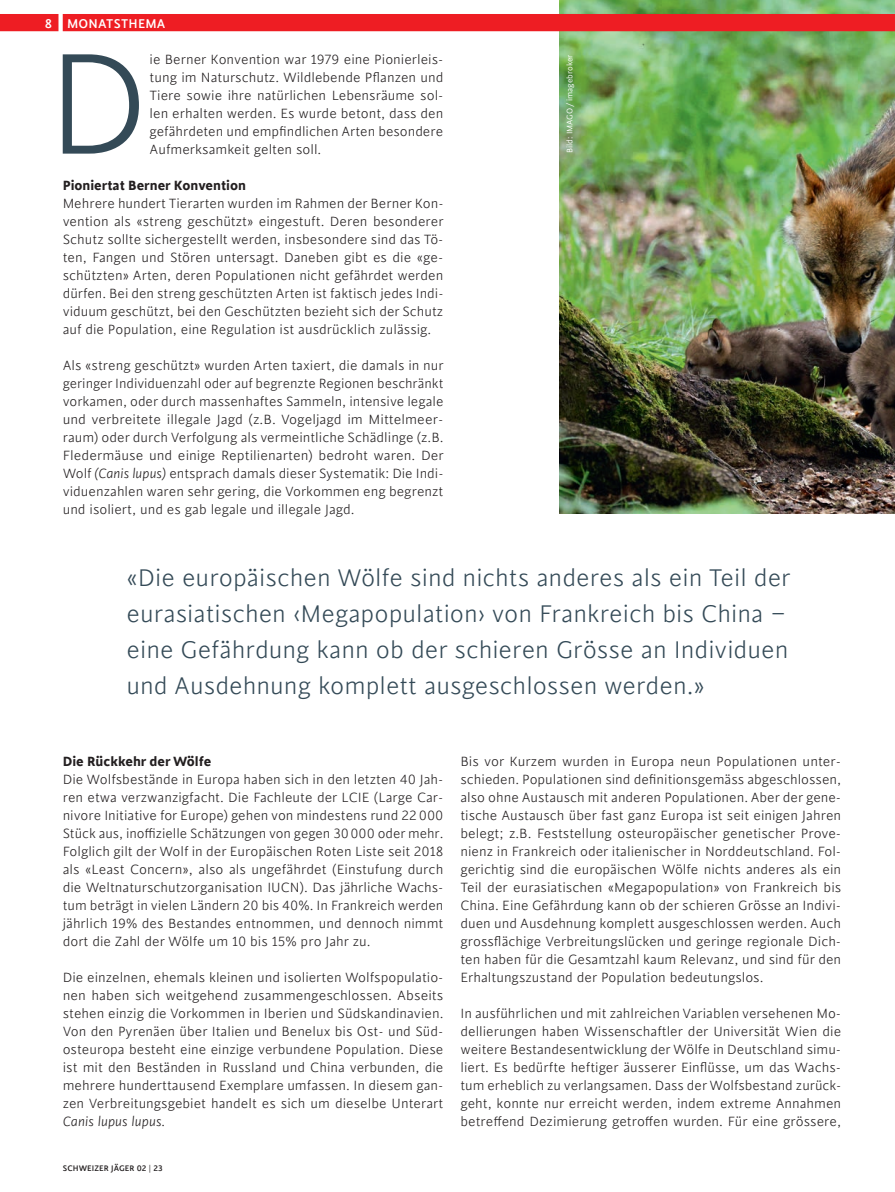
<style>
.page{position:relative;width:895px;height:1192px;background:#fff}
.page>*{position:absolute;margin:0;border:0;box-sizing:border-box;transform-origin:0 0}
.t1{font:300 161.1px "Cinta";color:#344a57}
.t2{font:300 27px/36px "Cinta";color:#344a57}
.t3{font:300 15px/18px "Cinta";color:#231f20;text-align:justify}
.t4{font:700 15px "Cinta";color:#231f20}
.t5{font:italic 300 15px "Cinta";color:#231f20}
.t6{font:500 14.25px "Cinta";letter-spacing:.015em;color:#fff}
.t7{font:9px "Cinta";color:#fff}
.t8{font:500 9px "Cinta";letter-spacing:.01em;color:#231f20}
.s1{font-style:italic}
.s2{font-weight:300}
</style>
<div class="page">
<img style="left:560px;top:0;width:335px;height:514px">
<div style="left:0;top:14px;width:58px;height:17px;background:#ee1d23"></div>
<div style="left:63px;top:14px;width:832px;height:17px;background:#ee1d23"></div>
<p class="t6" style="left:45px;top:16px;width:9px">8</p>
<p class="t6" style="left:67px;top:16px;width:100px">MONATSTHEMA</p>
<h1 class="t1" style="left:46px;top:29px;width:105px">D</h1>
<p class="t3" style="left:150px;top:50px;width:295px">ie Berner Konvention war 1979 eine Pionierleis&shy;tung im Naturschutz. Wildlebende Pflanzen und Tiere sowie ihre natürlichen Lebensräume sol&shy;len erhalten werden. Es wurde betont, dass den gefährdeten und empfindlichen Arten besondere Aufmerksamkeit gelten soll.</p>
<p class="t4" style="left:63px;top:179px;width:185px">Pioniertat Berner Konvention</p>
<p class="t3" style="left:63px;top:194px;width:382px">Mehrere hundert Tierarten wurden im Rahmen der Berner Kon&shy;vention als «streng geschützt» eingestuft. Deren besonderer Schutz sollte sichergestellt werden, insbesondere sind das Tö&shy;ten, Fangen und Stören untersagt. Daneben gibt es die «ge&shy;schützten» Arten, deren Populationen nicht gefährdet werden dürfen. Bei den streng geschützten Arten ist faktisch jedes Indi&shy;viduum geschützt, bei den Geschützten bezieht sich der Schutz auf die Population, eine Regulation ist ausdrücklich zulässig.</p>
<p class="t3" style="left:63px;top:356px;width:382px">Als «streng geschützt» wurden Arten taxiert, die damals in nur geringer Individuenzahl oder auf begrenzte Regionen beschränkt vorkamen, oder durch massenhaftes Sammeln, intensive legale und verbreitete illegale Jagd (z.B. Vogeljagd im Mittelmeer&shy;raum) oder durch Verfolgung als vermeintliche Schädlinge (z.B.<br>Fledermäuse und einige Reptilienarten) bedroht waren. Der Wolf <span class="s1">(Canis lupus)</span> entsprach damals dieser Systematik: Die Indi&shy;viduenzahlen waren sehr gering, die Vorkommen eng begrenzt und isoliert, und es gab legale und illegale Jagd.</p>
<p class="t7" style="left:566px;top:153px;width:100px;rotate:-90deg">Bild: IMAGO / imagebroker</p>
<h2 class="t2" style="left:127px;top:560px;width:665px">«Die europäischen Wölfe sind nichts anderes als ein Teil der eurasiatischen ‹Megapopulation› von Frankreich bis China – eine Gefährdung kann ob der schieren Grösse an Individuen und Ausdehnung komplett ausgeschlossen werden.»</h2>
<p class="t4" style="left:63px;top:755px;width:150px">Die Rückkehr der Wölfe</p>
<p class="t3" style="left:63px;top:770px;width:382px">Die Wolfsbestände in Europa haben sich in den letzten 40 Jah&shy;ren etwa verzwanzigfacht. Die Fachleute der LCIE (Large Car&shy;nivore Initiative for Europe) gehen von mindestens rund 22 000<br>Stück aus, ino zielle Schätzungen von gegen 30 000 oder mehr.<br>Folglich gilt der Wolf in der Europäischen Roten Liste seit 2018 als «Least Concern», also als ungefährdet (Einstufung durch die Weltnaturschutzorganisation IUCN). Das jährliche Wachs&shy;tum beträgt in vielen Ländern 20 bis 40%. In Frankreich werden jährlich 19% des Bestandes entnommen, und dennoch nimmt dort die Zahl der Wölfe um 10 bis 15% pro Jahr zu.</p>
<p class="t3" style="left:63px;top:968px;width:382px">Die einzelnen, ehemals kleinen und isolierten Wolfspopulatio&shy;nen haben sich weitgehend zusammengeschlossen. Abseits stehen einzig die Vorkommen in Iberien und Südskandinavien.<br>Von den Pyrenäen über Italien und Benelux bis Ost- und Süd&shy;osteuropa besteht eine einzige verbundene Population. Diese ist mit den Beständen in Russland und China verbunden, die mehrere hunderttausend Exemplare umfassen. In diesem gan&shy;zen Verbreitungsgebiet handelt es sich um dieselbe Unterart</p>
<p class="t5" style="left:63px;top:1115px;width:104px">Canis lupus lupus.</p>
<p class="t8" style="left:63px;top:1163px;width:101px">SCHWEIZER JÄGER 02 <span class="s2">|</span> 23</p>
<p class="t3" style="left:460px;top:752px;width:382px">Bis vor Kurzem wurden in Europa neun Populationen unter&shy;schieden. Populationen sind definitionsgemäss abgeschlossen, also ohne Austausch mit anderen Populationen. Aber der gene&shy;tische Austausch über fast ganz Europa ist seit einigen Jahren belegt; z.B. Feststellung osteuropäischer genetischer Prove&shy;nienz in Frankreich oder italienischer in Norddeutschland. Fol&shy;gerichtig sind die europäischen Wölfe nichts anderes als ein Teil der eurasiatischen «Megapopulation» von Frankreich bis China. Eine Gefährdung kann ob der schieren Grösse an Indivi&shy;duen und Ausdehnung komplett ausgeschlossen werden. Auch grossflächige Verbreitungslücken und geringe regionale Dich&shy;ten haben für die Gesamtzahl kaum Relevanz, und sind für den Erhaltungszustand der Population bedeutungslos.</p>
<p class="t3" style="left:460px;top:1004px;width:382px">In ausführlichen und mit zahlreichen Variablen versehenen Mo&shy;dellierungen haben Wissenschaftler der Universität Wien die weitere Bestandesentwicklung der Wölfe in Deutschland simu&shy;liert. Es bedürfte heftiger äusserer Einflüsse, um das Wachs&shy;tum erheblich zu verlangsamen. Dass der Wolfsbestand zurück&shy;geht, konnte nur erreicht werden, indem extreme Annahmen betre end Dezimierung getro en wurden. Für eine grössere,</p>
</div>
